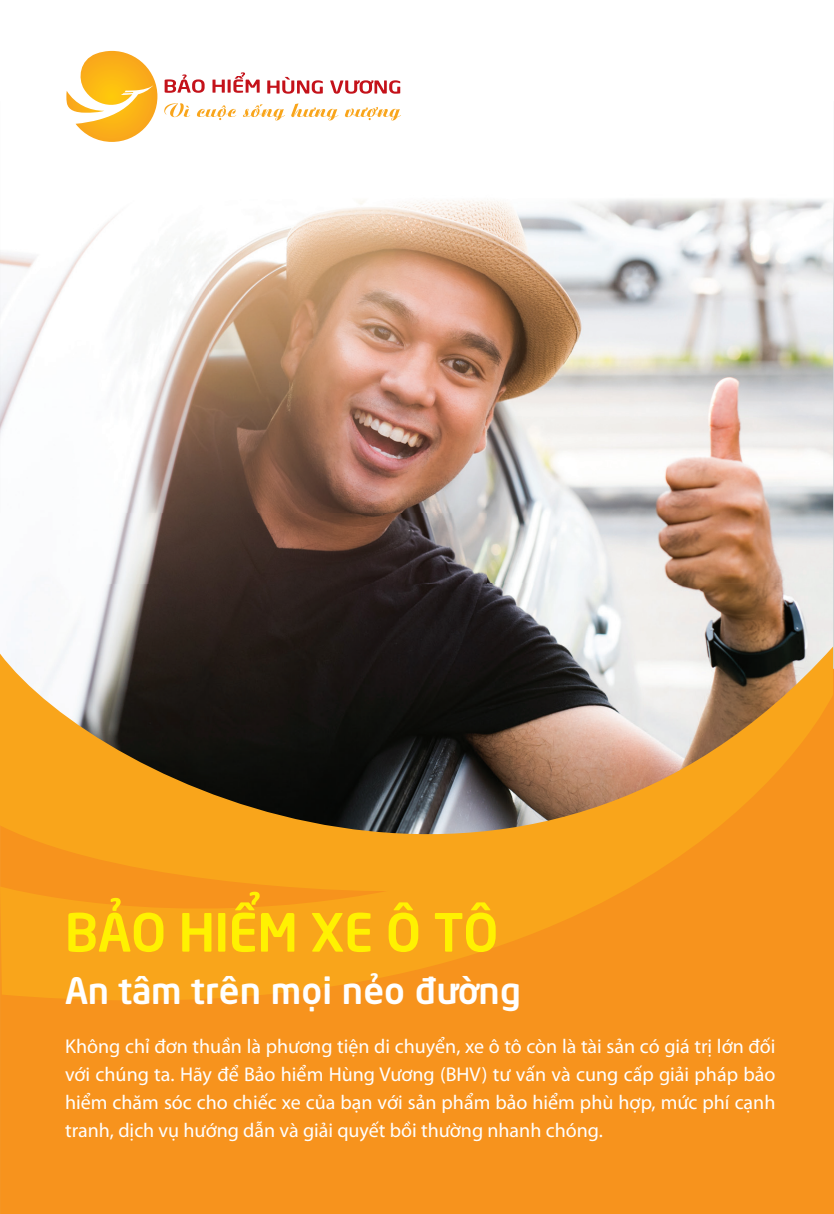
<style>
.page{position:relative;width:834px;height:1214px;background:#fff}
.page>*{position:absolute;margin:0;border:0;box-sizing:border-box;transform-origin:0 0}
.t1{font:700 52px "UTM Neo Sans Intel";color:#fff101}
.t2{font:700 36px "UTM Neo Sans Intel";letter-spacing:.02em;color:#fff}
.t3{font:20px/28px "Myriad Pro";color:#fff;text-align:justify}
</style>
<div class="page">
<img style="left:66px;top:76px;width:766px;height:570px">
<img style="left:832px;top:219px;width:1px;height:364px">
<img style="left:0;top:101px;width:832px;height:482px">
<div style="left:0;top:668px;width:833px;height:545px;background:#f7931d"></div>
<svg style="left:0;top:646px;width:832px;height:403px;background:#c3832b"></svg>
<svg style="left:66px;top:51px;width:91px;height:91px"></svg>
<svg style="left:165px;top:72px;width:94px;height:21px"></svg>
<svg style="left:267px;top:77px;width:133px;height:17px"></svg>
<svg style="left:164px;top:103px;width:26px;height:14px"></svg>
<svg style="left:197px;top:105px;width:39px;height:15px"></svg>
<svg style="left:243px;top:104px;width:42px;height:16px"></svg>
<svg style="left:291px;top:103px;width:47px;height:17px"></svg>
<svg style="left:345px;top:107px;width:56px;height:13px"></svg>
<h1 class="t1" style="left:65px;top:889px;width:434px">BẢO HIỂM XE Ô TÔ</h1>
<h2 class="t2" style="left:65px;top:960px;width:457px">An tâm trên mọi nẻo đường</h2>
<p class="t3" style="left:65px;top:1031px;width:711px">Không chỉ đơn thuần là phương tiện di chuyển, xe ô tô còn là tài sản có giá trị lớn đối với chúng ta. Hãy để Bảo hiểm Hùng Vương (BHV) tư vấn và cung cấp giải pháp bảo hiểm chăm sóc cho chiếc xe của bạn với sản phẩm bảo hiểm phù hợp, mức phí cạnh tranh, dịch vụ hướng dẫn và giải quyết bồi thường nhanh chóng.</p>
</div>
